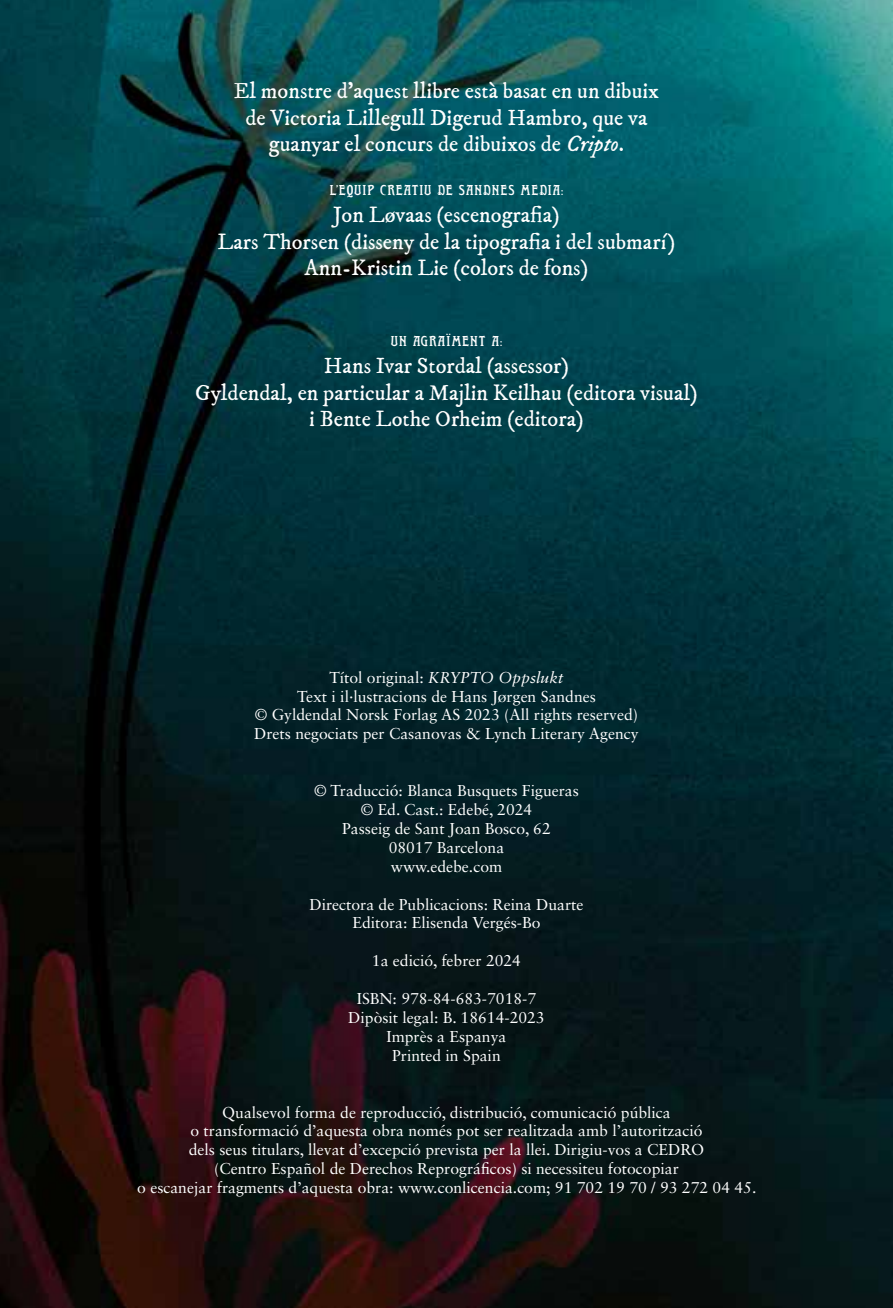
<style>
.page{position:relative;width:893px;height:1308px;background:#fff}
.page>*{position:absolute;margin:0;border:0;box-sizing:border-box;transform-origin:0 0}
.t1{font:22.28px/26.8px "IM FELL DW Pica Roman";color:#fff;text-align:center}
.t2{font:15.75px/18.9px "Sabon LT Std";color:#fff;text-align:center}
.t3{font:14.4px "WTR Roycroft";letter-spacing:.06em;color:#fff}
.s1{font-family:"IM FELL DW Pica Italic"}
.s2{font-style:italic}
</style>
<div class="page">
<img style="left:0;top:0;width:893px;height:1307px">
<p class="t1" style="left:234px;top:78px;width:427px">El monstre d’aquest llibre està basat en un dibuix de Victoria Lillegull Digerud Hambro, que va guanyar el concurs de dibuixos de <span class="s1">Cripto</span>.</p>
<p class="t3" style="left:330px;top:185px;width:235px">L’EQUIP CREATIU DE SANDNES MEDIA:</p>
<p class="t1" style="left:333px;top:202px;width:228px">Jon Løvaas (escenografia)</p>
<p class="t1" style="left:217px;top:228px;width:460px">Lars Thorsen (disseny de la tipografia i del submarí)</p>
<p class="t1" style="left:305px;top:255px;width:285px">Ann-Kristin Lie (colors de fons)</p>
<p class="t3" style="left:446px;top:324px;width:6px">..</p>
<p class="t1" style="left:324px;top:352px;width:247px">Hans Ivar Stordal (assessor)</p>
<p class="t1" style="left:195px;top:379px;width:504px">Gyldendal, en particular a Majlin Keilhau (editora visual) i Bente Lothe Orheim (editora)</p>
<p class="t3" style="left:391px;top:335px;width:113px">UN AGRAIMENT A:</p>
<p class="t2" style="left:330px;top:667px;width:235px">Títol original: <span class="s2">KRYPTO Oppslukt</span></p>
<p class="t2" style="left:297px;top:686px;width:300px">Text i il·lustracions de Hans Jørgen Sandnes</p>
<p class="t2" style="left:255px;top:705px;width:385px">© Gyldendal Norsk Forlag AS 2023 (All rights reserved)</p>
<p class="t2" style="left:254px;top:724px;width:386px">Drets negociats per Casanovas &amp; Lynch Literary Agency</p>
<p class="t2" style="left:314px;top:781px;width:266px">© Traducció: Blanca Busquets Figueras</p>
<p class="t2" style="left:361px;top:800px;width:173px">© Ed. Cast.: Edebé, 2024</p>
<p class="t2" style="left:342px;top:818px;width:210px">Passeig de Sant Joan Bosco, 62</p>
<p class="t2" style="left:389px;top:837px;width:117px">08017 Barcelona</p>
<p class="t2" style="left:391px;top:856px;width:113px">www.edebe.com</p>
<p class="t2" style="left:309px;top:894px;width:275px">Directora de Publicacions: Reina Duarte</p>
<p class="t2" style="left:352px;top:913px;width:190px">Editora: Elisenda Vergés-Bo</p>
<p class="t2" style="left:372px;top:951px;width:151px">1a edició, febrer 2024</p>
<p class="t2" style="left:357px;top:989px;width:181px">ISBN: 978-84-683-7018-7</p>
<p class="t2" style="left:348px;top:1007px;width:198px">Dipòsit legal: B. 18614-2023</p>
<p class="t2" style="left:387px;top:1026px;width:121px">Imprès a Espanya</p>
<p class="t2" style="left:392px;top:1045px;width:110px">Printed in Spain</p>
<p class="t2" style="left:137px;top:1102px;width:621px">Qualsevol forma de reproducció, distribució, comunicació pública<br>o transformació d’aquesta obra només pot ser realitzada amb l’autorització<br>dels seus titulars, llevat d’excepció prevista per la llei. Dirigiu-vos a CEDRO<br>(Centro Español de Derechos Reprográficos) si necessiteu fotocopiar<br>o escanejar fragments d’aquesta obra: www.conlicencia.com; 91 702 19 70 / 93 272 04 45.</p>
</div>
